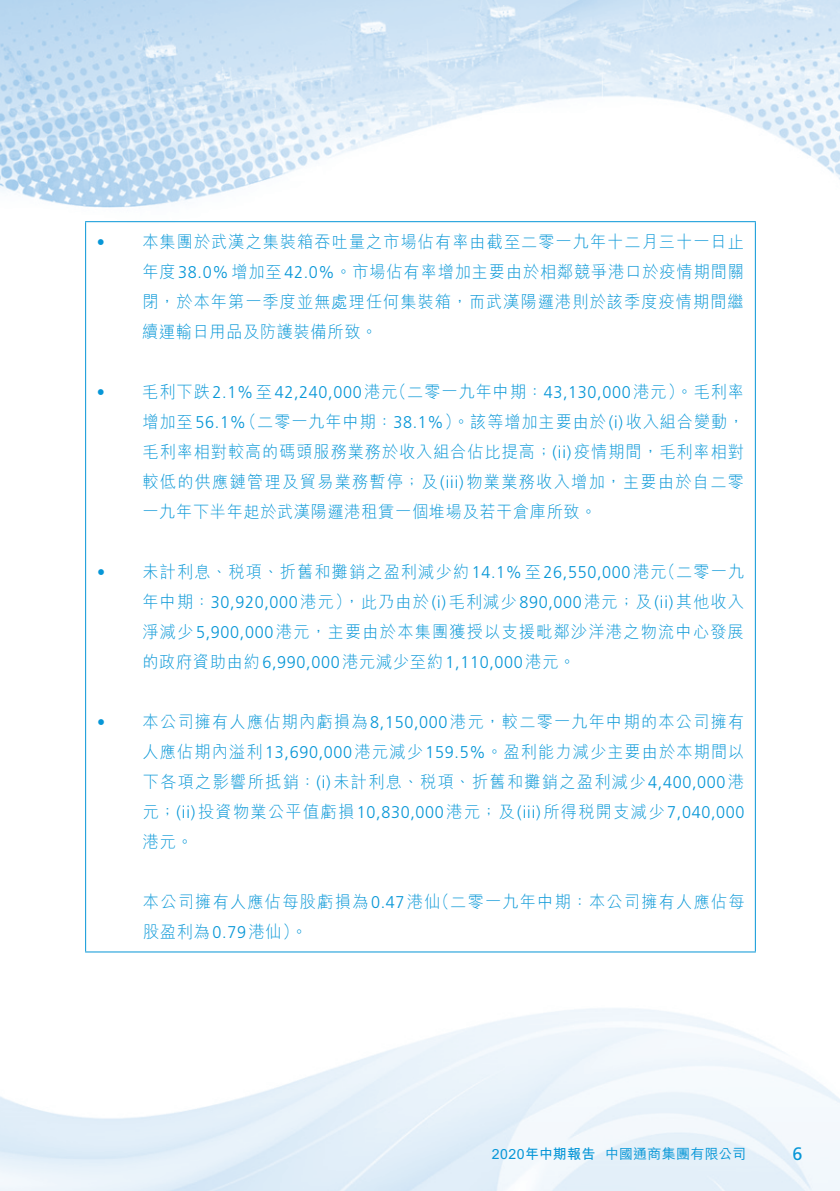
<style>
.page{position:relative;width:840px;height:1191px;background:#fff}
.page>*{position:absolute;margin:0;border:0;box-sizing:border-box;transform-origin:0 0}
.t1{font:18px "Frutiger";color:#0696d7}
.t2{font:300 17px/30px "M Hei HK";letter-spacing:.07em;color:#0696d7;scale:.95 1}
.t3{font:300 17px "Frutiger";letter-spacing:.04em;color:#0696d7;scale:.95 1}
.t4{font:500 14px "M Hei HK";letter-spacing:.015em;color:#0696d7}
.t5{font:700 14px "M Hei HK";letter-spacing:.02em;color:#0696d7}
.s1{font-family:"Frutiger"}
.s2{font-family:"M Hei HK"}
</style>
<div class="page">
<img style="left:0;top:0;width:839px;height:1191px">
<hr style="left:85px;top:221px;width:670px;height:1px;background:#0696d7">
<hr style="left:85px;top:222px;width:1px;height:729px;background:#0696d7">
<hr style="left:754px;top:222px;width:1px;height:729px;background:#0696d7">
<hr style="left:85px;top:951px;width:670px;height:1px;background:#0696d7">
<p class="t3" style="left:97px;top:233px;width:10px">•</p>
<p class="t2" style="left:142px;top:226px;width:634px">本集團於武漢之集裝箱吞吐量之市場佔有率由截至二零一九年十二月三十一日止</p>
<p class="t2" style="left:142px;top:256px;width:634px;text-align:justify">年度<span class="s1">38.0%</span> 增加至 <span class="s1">42.0%</span>。市場佔有率增加主要由於相鄰競爭港口於疫情期間關閉，於本年第一季度並無處理任何集裝箱，而武漢陽邏港則於該季度疫情期間繼續運輸日用品及防護裝備所致。</p>
<p class="t3" style="left:97px;top:383px;width:10px">•</p>
<p class="t2" style="left:390px;top:376px;width:373px">（二零一九年中期：<span class="s1">43,130,000</span>港元）。毛利率</p>
<p class="t3" style="left:142px;top:383px;width:270px"><span class="s2">毛利下跌</span>2.1% <span class="s2">至</span> 42,240,000 <span class="s2">港元</span></p>
<p class="t2" style="left:240px;top:406px;width:531px">（二零一九年中期：<span class="s1">38.1%</span>）。該等增加主要由於 <span class="s1">)i(</span> 收入組合變動，</p>
<p class="t3" style="left:142px;top:413px;width:110px"><span class="s2">增加至</span>56.1%</p>
<p class="t2" style="left:142px;top:436px;width:634px;text-align:justify">毛利率相對較高的碼頭服務業務於收入組合佔比提高；<span class="s1">( )i i</span> 疫情期間，毛利率相對較低的供應鏈管理及貿易業務暫停；及<span class="s1">(iii)</span>物業業務收入增加，主要由於自二零一九年下半年起於武漢陽邏港租賃一個堆場及若干倉庫所致。</p>
<p class="t3" style="left:97px;top:563px;width:10px">•</p>
<p class="t2" style="left:659px;top:556px;width:91px">（二零一九</p>
<p class="t2" style="left:142px;top:556px;width:553px">未計利息、稅項、折舊和攤銷之盈利減少約<span class="s1">14.1%</span> 至 <span class="s1">26,550,000</span> 港元</p>
<p class="t2" style="left:142px;top:586px;width:634px">年中期：<span class="s1">30,920,000</span>港元 ，） 此乃由於 <span class="s1">)i(</span> 毛利減少<span class="s1">890,000</span> 港元；及 <span class="s1">)i i(</span> 其他收入淨減少<span class="s1">5,900,000</span>港元，主要由於本集團獲授以支援毗鄰沙洋港之物流中心發展</p>
<p class="t3" style="left:142px;top:653px;width:457px"><span class="s2">的政府資助由約</span>6,990,000 <span class="s2">港元減少至約</span> 1,110,000 <span class="s2">港元。</span></p>
<p class="t3" style="left:97px;top:713px;width:10px">•</p>
<p class="t2" style="left:142px;top:706px;width:634px">本公司擁有人應佔期內虧損為<span class="s1">8,150,000</span>港元，較二零一九年中期的本公司擁有</p>
<p class="t2" style="left:142px;top:736px;width:634px">人應佔期內溢利<span class="s1">13,690,000</span>港元減少<span class="s1">159.5%</span>。盈利能力減少主要由於本期間以下各項之影響所抵銷： <span class="s1">)i(</span> 未計利息、稅項、折舊和攤銷之盈利減少<span class="s1">4,400,000</span> 港</p>
<p class="t3" style="left:143px;top:803px;width:634px"><span class="s2">元；</span>( )i i <span class="s2">投資物業公平值虧損</span>10,830,000 <span class="s2">港元；及</span>(iii) <span class="s2">所得稅開支減少</span>7,040,000</p>
<p class="t2" style="left:143px;top:826px;width:54px">港元。</p>
<p class="t2" style="left:143px;top:886px;width:315px">本公司擁有人應佔每股虧損為<span class="s1">0.47</span> 港仙股盈利為<span class="s1">0.79</span> 港仙。(</p>
<p class="t2" style="left:433px;top:886px;width:329px">（二零一九年中期：本公司擁有人應佔每</p>
<p class="t5" style="left:491px;top:1143px;width:105px">2020年中期報告</p>
<p class="t4" style="left:604px;top:1143px;width:142px">中國通商集團有限公司</p>
<p class="t1" style="left:792px;top:1143px;width:12px">6</p>
</div>
